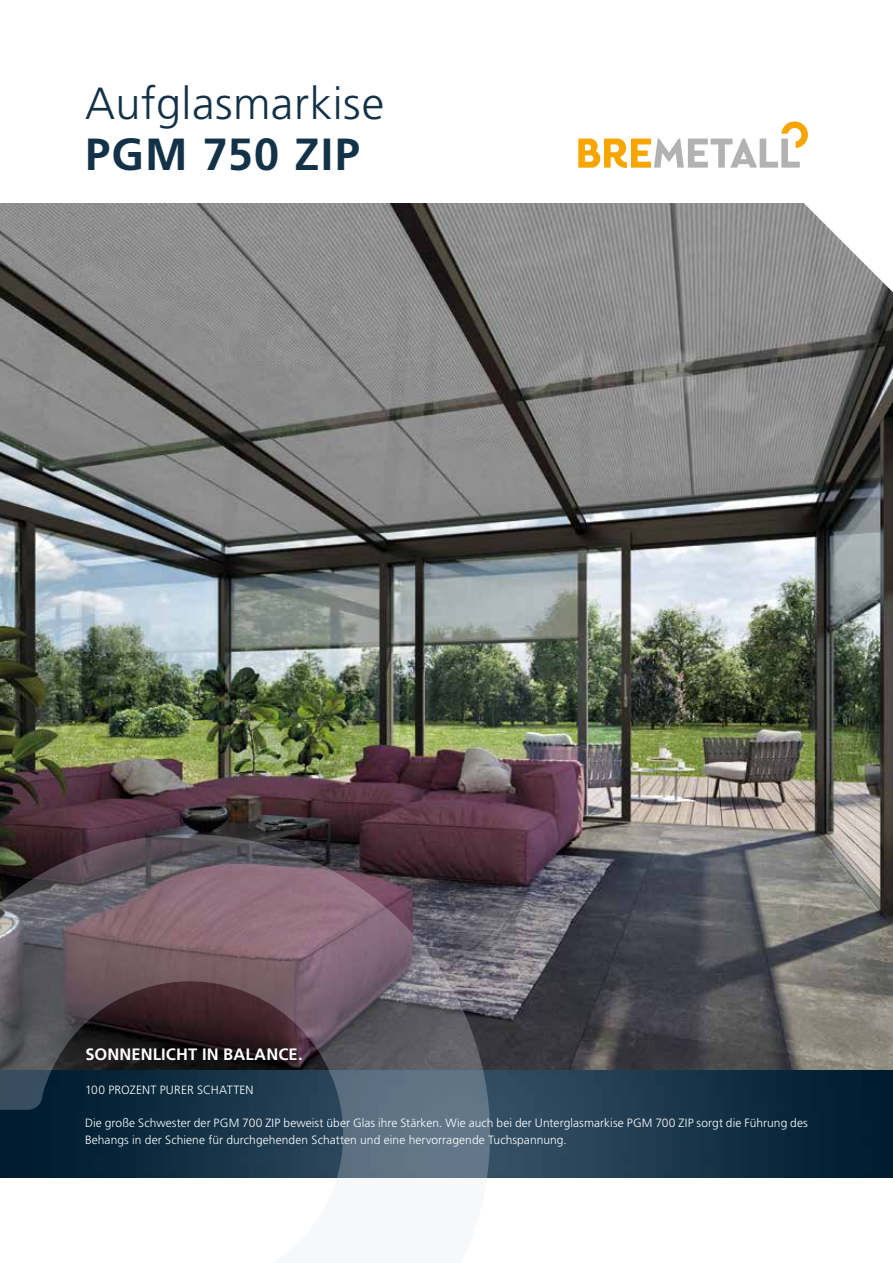
<style>
.page{position:relative;width:893px;height:1263px;background:#fff}
.page>*{position:absolute;margin:0;border:0;box-sizing:border-box;transform-origin:0 0}
.t1{font:300 45px "Frutiger LT Std";letter-spacing:.01em;color:#133248}
.t2{font:700 45px "Frutiger LT Std";letter-spacing:.03em;color:#133248}
.t3{font:700 16.5px "Frutiger LT Std";letter-spacing:.005em;color:#fff}
.t4{font:300 12px/16.8px "Frutiger LT Std";letter-spacing:.005em;color:#fff}
</style>
<div class="page">
<img style="left:0;top:203px;width:893px;height:867px">
<img style="left:490px;top:1070px;width:403px;height:107px">
<svg style="left:0;top:834px;width:490px;height:344px;background:#4e4c57"></svg>
<svg style="left:578px;top:121px;width:315px;height:171px"></svg>
<h1 class="t1" style="left:85px;top:78px;width:301px">Aufglasmarkise</h1>
<h1 class="t2" style="left:85px;top:128px;width:276px">PGM 750 ZIP</h1>
<h2 class="t3" style="left:85px;top:1044px;width:219px">SONNENLICHT IN BALANCE.</h2>
<p class="t4" style="left:85px;top:1081px;width:170px">100 PROZENT PURER SCHATTEN</p>
<p class="t4" style="left:85px;top:1115px;width:724px">Die große Schwester der PGM 700 ZIP beweist über Glas ihre Stärken. Wie auch bei der Unterglasmarkise PGM 700 ZIP sorgt die Führung des<br>Behangs in der Schiene für durchgehenden Schatten und eine hervorragende Tuchspannung.</p>
</div>
